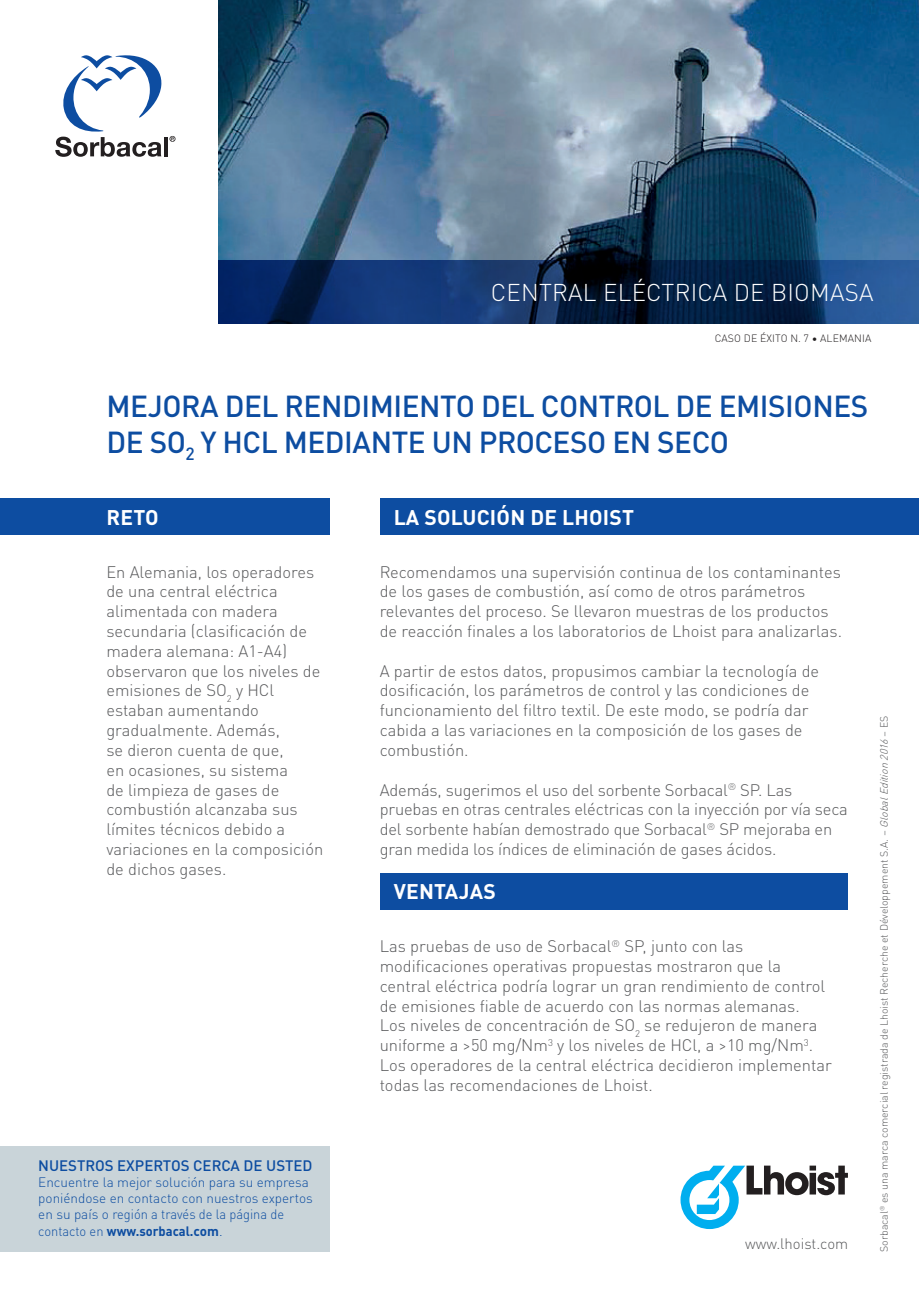
<style>
.page{position:relative;width:919px;height:1289px;background:#fff}
.page>*{position:absolute;margin:0;border:0;box-sizing:border-box;transform-origin:0 0}
.t1{font:500 30px/36px "DINOT";letter-spacing:-.015em;color:#0d4da1}
.t2{font:300 24px "DINOT";letter-spacing:.01em;color:#fff}
.t3{font:700 21px "DINOT";letter-spacing:.01em;color:#fff}
.t4{font:300 16.5px/19.8px "DINOT";color:#57585a}
.t5{font:500 15px "DINOT";color:#0d4da1}
.t6{font:300 15px "DINOT";color:#57585a}
.t7{font:300 13.5px/16.2px "DINOT";color:#0d4da1}
.t8{font:300 10.5px "DINOT";color:#57585a}
.t9{font:300 10.5px "DINOT";letter-spacing:.01em;color:#231f20}
.s1{font-weight:700}
.s2{font-style:italic}
</style>
<div class="page">
<img style="left:218px;top:0;width:700px;height:260px">
<div style="left:0;top:498px;width:329px;height:37px;background:#0d4da1"></div>
<div style="left:380px;top:498px;width:538px;height:37px;background:#0d4da1"></div>
<div style="left:380px;top:873px;width:467px;height:36px;background:#0d4da1"></div>
<svg style="left:218px;top:260px;width:700px;height:63px;background:#0e2d5d"></svg>
<svg style="left:680px;top:1165px;width:167px;height:63px"></svg>
<div style="left:0;top:1146px;width:330px;height:106px;background:#c9d4d9"></div>
<hr style="left:164px;top:137px;width:4px;height:19px;background:#231f20">
<svg style="left:169px;top:136px;width:6px;height:6px"></svg>
<svg style="left:55px;top:55px;width:107px;height:102px"></svg>
<p class="t2" style="left:490px;top:274px;width:384px">CENTRAL ELÉCTRICA DE BIOMASA</p>
<p class="t9" style="left:714px;top:330px;width:158px">CASO DE ÉXITO N. 7 • ALEMANIA</p>
<p class="t1" style="left:106px;top:386px;width:763px">MEJORA DEL RENDIMIENTO DEL CONTROL DE EMISIONES<br>DE SO<sub>2</sub> Y HCL MEDIANTE UN PROCESO EN SECO</p>
<p class="t3" style="left:106px;top:501px;width:54px">RETO</p>
<p class="t3" style="left:393px;top:501px;width:242px">LA SOLUCIÓN DE LHOIST</p>
<p class="t4" style="left:106px;top:560px;width:218px">En Alemania, los operadores de una central eléctrica alimentada con madera secundaria (clasificación de madera alemana: A1-A4) observaron que los niveles de emisiones de SO<sub>2</sub> y HCl estaban aumentando gradualmente. Además,<br>se dieron cuenta de que,<br>en ocasiones, su sistema<br>de limpieza de gases de combustión alcanzaba sus límites técnicos debido a variaciones en la composición de dichos gases.</p>
<p class="t4" style="left:379px;top:560px;width:464px">Recomendamos una supervisión continua de los contaminantes de los gases de combustión, así como de otros parámetros relevantes del proceso. Se llevaron muestras de los productos de reacción finales a los laboratorios de Lhoist para analizarlas.</p>
<p class="t4" style="left:379px;top:659px;width:441px">A partir de estos datos, propusimos cambiar la tecnología de dosificación, los parámetros de control y las condiciones de funcionamiento del filtro textil. De este modo, se podría dar cabida a las variaciones en la composición de los gases de combustión.</p>
<p class="t4" style="left:379px;top:778px;width:469px">Además, sugerimos el uso del sorbente Sorbacal<sup>®</sup> SP. Las pruebas en otras centrales eléctricas con la inyección por vía seca del sorbente habían demostrado que Sorbacal<sup>®</sup> SP mejoraba en gran medida los índices de eliminación de gases ácidos.</p>
<p class="t3" style="left:393px;top:875px;width:104px">VENTAJAS</p>
<p class="t5" style="left:38px;top:1153px;width:276px">NUESTROS EXPERTOS CERCA DE USTED</p>
<p class="t7" style="left:38px;top:1172px;width:276px">Encuentre la mejor solución para su empresa poniéndose en contacto con nuestros expertos en su país o región a través de la página de contacto en <span class="s1">www.sorbacal.com</span>.</p>
<p class="t4" style="left:379px;top:935px;width:447px">Las pruebas de uso de Sorbacal<sup>®</sup> SP, junto con las modificaciones operativas propuestas mostraron que la central eléctrica podría lograr un gran rendimiento de control de emisiones fiable de acuerdo con las normas alemanas.<br>Los niveles de concentración de SO<sub>2</sub> se redujeron de manera uniforme a &gt;50 mg/Nm<sup>3</sup> y los niveles de HCl, a &gt;10 mg/Nm<sup>3</sup>.</p>
<p class="t4" style="left:379px;top:1054px;width:453px">Los operadores de la central eléctrica decidieron implementar todas las recomendaciones de Lhoist.</p>
<p class="t6" style="left:745px;top:1232px;width:104px">www.lhoist.com</p>
<p class="t8" style="left:876px;top:1252px;width:538px;rotate:-90deg">Sorbacal<sup>®</sup> es una marca comercial registrada de Lhoist Recherche et Développement S.A. – <span class="s2">GlobalEdition2016</span>– ES</p>
</div>
